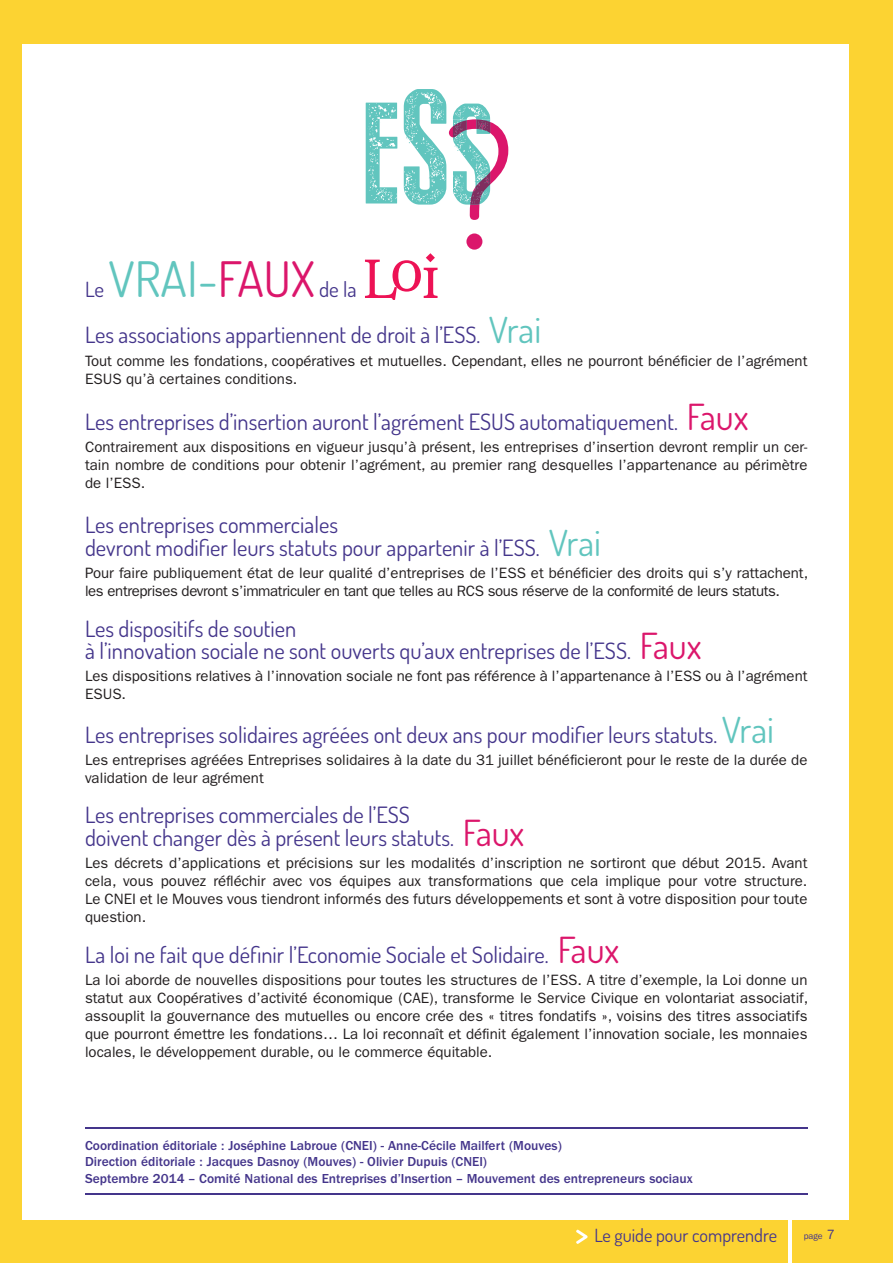
<style>
.page{position:relative;width:893px;height:1263px;background:#fff}
.page>*{position:absolute;margin:0;border:0;box-sizing:border-box;transform-origin:0 0}
.t1{font:173.7px "Dosis";color:#db166b}
.t2{font:48.9px "Dosis";color:#61c5be}
.t3{font:22.5px/22.5px "Dosis";color:#44358b}
.t4{font:21px "Dosis";color:#44358b}
.t5{font:18.15px "Dosis";color:#44358b}
.t6{font:15px/18px "Franklin Gothic";color:#231f20}
.t7{font:500 13.5px/16.2px "Franklin Gothic";color:#44358b}
.t8{font:9px "Franklin Gothic";color:#44358b}
.s1{color:#db166b}
.s2{font-size:36px;color:#61c5be}
.s3{font-size:36px;color:#db166b}
.s4{font-size:13.5px}
</style>
<div class="page">
<div style="left:850px;top:0;width:43px;height:1263px;background:#fcd332"></div>
<div style="left:0;top:0;width:876px;height:43px;background:#fcd332"></div>
<div style="left:0;top:1220px;width:876px;height:43px;background:#fcd332"></div>
<svg style="left:365px;top:253px;width:73px;height:47px"></svg>
<svg style="left:366px;top:103px;width:31px;height:100px"></svg>
<svg style="left:404px;top:89px;width:42px;height:116px"></svg>
<svg style="left:453px;top:104px;width:37px;height:88px"></svg>
<hr style="left:85px;top:1128px;width:723px;height:1px;background:#44358b">
<hr style="left:85px;top:1194px;width:723px;height:1px;background:#44358b">
<hr style="left:789px;top:1213px;width:3px;height:50px;background:#fff">
<svg style="left:576px;top:1230px;width:12px;height:14px"></svg>
<div style="left:0;top:0;width:22px;height:1263px;background:#fcd332"></div>
<h1 class="t1" style="left:445px;top:71px;width:71px">?</h1>
<h2 class="t2" style="left:108px;top:247px;width:208px">VRAI-<span class="s1">FAUX</span></h2>
<h3 class="t4" style="left:319px;top:275px;width:39px">de la</h3>
<h3 class="t3" style="left:85px;top:323px;width:458px">Les associations appartiennent de droit à l’ESS. <span class="s2">Vrai</span></h3>
<p class="t6" style="left:85px;top:352px;width:724px">Tout comme les fondations, coopératives et mutuelles. Cependant, elles ne pourront bénéficier de l’agrément<br>ESUS qu’à certaines conditions.</p>
<h3 class="t3" style="left:85px;top:410px;width:665px">Les entreprises d’insertion auront l’agrément ESUS automatiquement. <span class="s3">Faux</span></h3>
<p class="t6" style="left:85px;top:438px;width:724px;text-align:justify">Contrairement aux dispositions en vigueur jusqu’à présent, les entreprises d’insertion devront remplir un cer&shy;tain nombre de conditions pour obtenir l’agrément, au premier rang desquelles l’appartenance au périmètre de l’ESS.</p>
<h3 class="t3" style="left:85px;top:513px;width:518px">Les entreprises commerciales<br>devront modifier leurs statuts pour appartenir à l’ESS. <span class="s2">Vrai</span></h3>
<p class="t6" style="left:85px;top:564px;width:725px">Pour faire publiquement état de leur qualité d’entreprises de l’ESS et bénéficier des droits qui s’y rattachent, les entreprises devront s’immatriculer en tant que telles au RCS sous réserve de la conformité de leurs statuts.</p>
<h3 class="t3" style="left:85px;top:616px;width:618px">Les dispositifs de soutien<br>à l’innovation sociale ne sont ouverts qu’aux entreprises de l’ESS. <span class="s3">Faux</span></h3>
<p class="t6" style="left:85px;top:667px;width:724px">Les dispositions relatives à l’innovation sociale ne font pas référence à l’appartenance à l’ESS ou à l’agrément<br>ESUS.</p>
<h3 class="t3" style="left:85px;top:722px;width:690px">Les entreprises solidaires agréées ont deux ans pour modifier leurs statuts. <span class="s2">Vrai</span></h3>
<p class="t6" style="left:85px;top:751px;width:724px">Les entreprises agréées Entreprises solidaires à la date du 31 juillet bénéficieront pour le reste de la durée de validation de leur agrément</p>
<h3 class="t3" style="left:85px;top:803px;width:441px">Les entreprises commerciales de l’ESS<br>doivent changer dès à présent leurs statuts. <span class="s3">Faux</span></h3>
<p class="t6" style="left:85px;top:854px;width:724px;text-align:justify">Les décrets d’applications et précisions sur les modalités d’inscription ne sortiront que début 2015. Avant cela, vous pouvez réfléchir avec vos équipes aux transformations que cela implique pour votre structure.<br>Le CNEI et le Mouves vous tiendront informés des futurs développements et sont à votre disposition pour toute question.</p>
<h3 class="t3" style="left:85px;top:942px;width:536px">La loi ne fait que définir l’Economie Sociale et Solidaire. <span class="s3">Faux</span></h3>
<p class="t6" style="left:85px;top:971px;width:725px;text-align:justify">La loi aborde de nouvelles dispositions pour toutes les structures de l’ESS. A titre d’exemple, la Loi donne un statut aux Coopératives d’activité économique (CAE), transforme le Service Civique en volontariat associatif, assouplit la gouvernance des mutuelles ou encore crée des « titres fondatifs », voisins des titres associatifs que pourront émettre les fondations… La loi reconnaît et définit également l’innovation sociale, les monnaies locales, le développement durable, ou le commerce équitable.</p>
<h3 class="t4" style="left:85px;top:275px;width:21px">Le</h3>
<p class="t7" style="left:85px;top:1138px;width:609px">Coordination éditoriale : Joséphine Labroue (CNEI) - Anne-Cécile Mailfert (Mouves)<br>Direction éditoriale : Jacques Dasnoy (Mouves) - Olivier Dupuis (CNEI)<br>Septembre 2014 – Comité National des Entreprises d’Insertion – Mouvement des entrepreneurs sociaux</p>
<p class="t5" style="left:594px;top:1224px;width:184px">Le guide pour comprendre</p>
<p class="t8" style="left:804px;top:1231px;width:33px">page <span class="s4">7</span></p>
</div>
